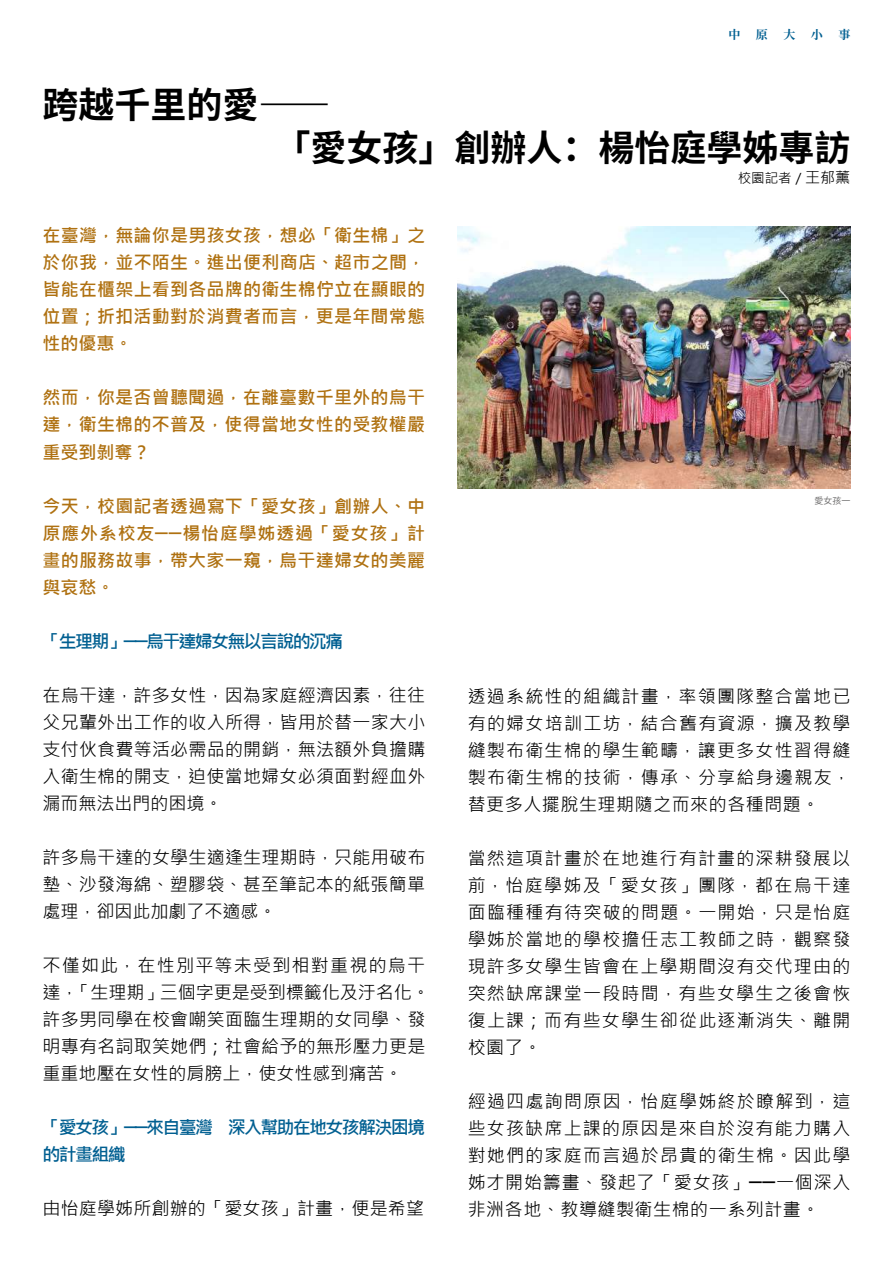
<style>
.page{position:relative;width:893px;height:1263px;background:#fff}
.page>*{position:absolute;margin:0;border:0;box-sizing:border-box;transform-origin:0 0}
.t1{font:700 36px/43.2px "Noto Sans Mono CJ Ktc";color:#000}
.t2{font:18px/27px "Microsoft Jheng Hei";letter-spacing:.015em;color:#000;text-align:justify}
.t3{font:700 18px/27px "Microsoft Jheng Hei";letter-spacing:.015em;color:#af7111;text-align:justify}
.t4{font:700 18px/27px "Microsoft Jheng Hei";letter-spacing:-.095em;color:#005f91}
.t5{font:13.5px "Microsoft Jheng Hei";color:#000}
.t6{font:700 12px "Noto Serif CJ Ktc";color:#005f91}
.t7{font:9px "Noto Sans Mono CJ Ktc";color:#727171}
.s1{font-size:15px}
</style>
<div class="page">
<img style="left:457px;top:226px;width:393px;height:263px">
<p class="t6" style="left:728px;top:28px;width:13px">中</p>
<p class="t6" style="left:756px;top:28px;width:13px">原</p>
<p class="t6" style="left:783px;top:28px;width:13px">大</p>
<p class="t6" style="left:811px;top:28px;width:13px">小</p>
<p class="t6" style="left:838px;top:28px;width:13px">事</p>
<h1 class="t1" style="left:274px;top:84px;width:578px;text-indent:-232px">跨越千里的愛——<br>「愛女孩」創辦人：楊怡庭學姊專訪</h1>
<p class="t3" style="left:43px;top:222px;width:384px">在臺灣，無論你是男孩女孩，想必「衛生棉」之於你我，並不陌生。進出便利商店、超市之間，皆能在櫃架上看到各品牌的衛生棉佇立在顯眼的位置；折扣活動對於消費者而言，更是年間常態性的優惠。</p>
<p class="t3" style="left:43px;top:384px;width:384px">然而，你是否曾聽聞過，在離臺數千里外的烏干達，衛生棉的不普及，使得當地女性的受教權嚴重受到剝奪？</p>
<p class="t3" style="left:43px;top:492px;width:384px">今天，校園記者透過寫下「愛女孩」創辦人、中原應外系校友──楊怡庭學姊透過「愛女孩」計畫的服務故事，帶大家一窺，烏干達婦女的美麗與哀愁。</p>
<p class="t4" style="left:43px;top:627px;width:302px">「生理期」──烏干達婦女無以言說的沉痛</p>
<p class="t2" style="left:43px;top:681px;width:384px">在烏干達，許多女性，因為家庭經濟因素，往往父兄輩外出工作的收入所得，皆用於替一家大小支付伙食費等活必需品的開銷，無法額外負擔購入衛生棉的開支，迫使當地婦女必須面對經血外漏而無法出門的困境。</p>
<p class="t2" style="left:43px;top:843px;width:384px">許多烏干達的女學生適逢生理期時，只能用破布墊、沙發海綿、塑膠袋、甚至筆記本的紙張簡單處理，卻因此加劇了不適感。</p>
<p class="t2" style="left:43px;top:951px;width:389px;text-align:left">不僅如此，在性別平等未受到相對重視的烏干達，「生理期」三個字更是受到標籤化及汙名化。許多男同學在校會嘲笑面臨生理期的女同學、發明專有名詞取笑她們；社會給予的無形壓力更是重重地壓在女性的肩膀上，使女性感到痛苦。</p>
<p class="t4" style="left:43px;top:1113px;width:384px">「愛女孩」──來自臺灣　深入幫助在地女孩解決困境的計畫組織</p>
<p class="t2" style="left:43px;top:1194px;width:383px">由怡庭學姊所創辦的「愛女孩」計畫，便是希望</p>
<p class="t5" style="left:738px;top:169px;width:114px">校園記者／<span class="s1">王郁薰</span></p>
<p class="t7" style="left:814px;top:496px;width:37px">愛女孩一</p>
<p class="t2" style="left:468px;top:683px;width:384px">透過系統性的組織計畫，率領團隊整合當地已有的婦女培訓工坊，結合舊有資源，擴及教學縫製布衛生棉的學生範疇，讓更多女性習得縫製布衛生棉的技術，傳承、分享給身邊親友，替更多人擺脫生理期隨之而來的各種問題。</p>
<p class="t2" style="left:468px;top:845px;width:384px">當然這項計畫於在地進行有計畫的深耕發展以前，怡庭學姊及「愛女孩」團隊，都在烏干達面臨種種有待突破的問題。一開始，只是怡庭學姊於當地的學校擔任志工教師之時，觀察發現許多女學生皆會在上學期間沒有交代理由的突然缺席課堂一段時間，有些女學生之後會恢復上課；而有些女學生卻從此逐漸消失、離開校園了。</p>
<p class="t2" style="left:468px;top:1088px;width:384px">經過四處詢問原因，怡庭學姊終於瞭解到，這些女孩缺席上課的原因是來自於沒有能力購入對她們的家庭而言過於昂貴的衛生棉。因此學姊才開始籌畫、發起了「愛女孩」──一個深入非洲各地、教導縫製衛生棉的一系列計畫。</p>
</div>
